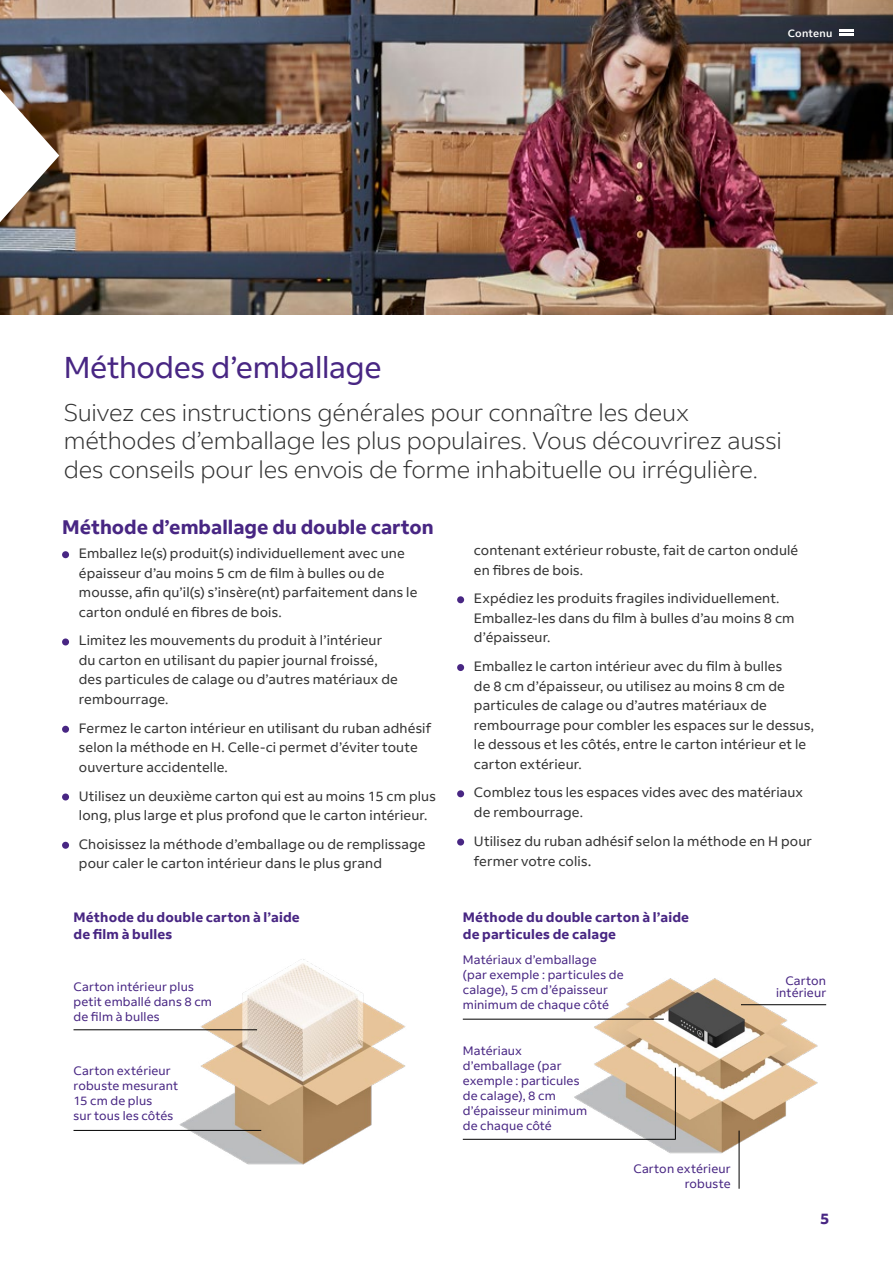
<style>
.page{position:relative;width:893px;height:1263px;background:#fff}
.page>*{position:absolute;margin:0;border:0;box-sizing:border-box;transform-origin:0 0}
.t1{font:30px "Fed Ex Sans";letter-spacing:-.01em;color:#482683}
.t2{font:300 24px/28.5px "Fed Ex Sans";letter-spacing:-.01em;color:#333}
.t3{font:700 19.5px "Fed Ex Sans";color:#482683}
.t4{font:700 15px "Fed Ex Sans";color:#482683}
.t5{font:13.5px/19.5px "Fed Ex Sans";letter-spacing:.01em;color:#333}
.t6{font:700 13.5px/16.5px "Fed Ex Sans";letter-spacing:.015em;color:#482683}
.t7{font:12.15px/15px "Fed Ex Sans";letter-spacing:.015em;color:#482683}
.t8{font:500 10.5px "Fed Ex Sans";letter-spacing:.02em;color:#fff}
.s1{font-size:15px}
</style>
<div class="page">
<img style="left:0;top:0;width:893px;height:315px">
<svg style="left:0;top:89px;width:59px;height:133px"></svg>
<div style="left:62px;top:551px;width:7px;height:7px;background:#482683;border-radius:50%"></div>
<div style="left:62px;top:638px;width:7px;height:7px;background:#482683;border-radius:50%"></div>
<div style="left:62px;top:726px;width:7px;height:7px;background:#482683;border-radius:50%"></div>
<div style="left:62px;top:793px;width:7px;height:7px;background:#482683;border-radius:50%"></div>
<div style="left:62px;top:842px;width:7px;height:7px;background:#482683;border-radius:50%"></div>
<div style="left:457px;top:596px;width:7px;height:7px;background:#482683;border-radius:50%"></div>
<div style="left:457px;top:664px;width:7px;height:7px;background:#482683;border-radius:50%"></div>
<div style="left:457px;top:790px;width:7px;height:7px;background:#482683;border-radius:50%"></div>
<div style="left:457px;top:838px;width:7px;height:7px;background:#482683;border-radius:50%"></div>
<img style="left:569px;top:978px;width:257px;height:182px">
<img style="left:174px;top:959px;width:232px;height:206px">
<hr style="left:74px;top:1029px;width:183px;height:1px;background:#000">
<hr style="left:74px;top:1130px;width:187px;height:1px;background:#000">
<hr style="left:463px;top:1019px;width:201px;height:1px;background:#000">
<hr style="left:463px;top:1139px;width:212px;height:1px;background:#000">
<hr style="left:741px;top:1004px;width:85px;height:1px;background:#000">
<hr style="left:675px;top:1068px;width:1px;height:71px;background:#000">
<hr style="left:739px;top:1130px;width:1px;height:59px;background:#000">
<svg style="left:838px;top:30px;width:15px;height:6px"></svg>
<p class="t8" style="left:788px;top:27px;width:46px">Contenu</p>
<h1 class="t1" style="left:64px;top:350px;width:319px">Méthodes d’emballage</h1>
<h2 class="t2" style="left:64px;top:398px;width:719px">Suivez ces instructions générales pour connaître les deux méthodes d’emballage les plus populaires. Vous découvrirez aussi des conseils pour les envois de forme inhabituelle ou irrégulière.</h2>
<h3 class="t3" style="left:62px;top:516px;width:373px">Méthode d’emballage du double carton</h3>
<p class="t5" style="left:79px;top:544px;width:340px">Emballez le(s) produit(s) individuellement avec une épaisseur d’au moins 5 cm de film à bulles ou de mousse, afin qu’il(s) s’insère(nt) parfaitement dans le carton ondulé en fibres de bois.</p>
<p class="t5" style="left:79px;top:631px;width:320px">Limitez les mouvements du produit à l’intérieur du carton en utilisant du papier journal froissé, des particules de calage ou d’autres matériaux de rembourrage.</p>
<p class="t5" style="left:79px;top:718px;width:354px">Fermez le carton intérieur en utilisant du ruban adhésif selon la méthode en H. Celle-ci permet d’éviter toute ouverture accidentelle.</p>
<p class="t5" style="left:79px;top:786px;width:358px">Utilisez un deuxième carton qui est au moins 15 cm plus long, plus large et plus profond que le carton intérieur.</p>
<p class="t5" style="left:79px;top:834px;width:348px">Choisissez la méthode d’emballage ou de remplissage pour caler le carton intérieur dans le plus grand</p>
<p class="t5" style="left:474px;top:541px;width:326px">contenant extérieur robuste, fait de carton ondulé en fibres de bois.</p>
<p class="t5" style="left:474px;top:589px;width:322px">Expédiez les produits fragiles individuellement.<br>Emballez-les dans du film à bulles d’au moins 8 cm d’épaisseur.</p>
<p class="t5" style="left:474px;top:657px;width:342px">Emballez le carton intérieur avec du film à bulles<br>de 8 cm d’épaisseur, ou utilisez au moins 8 cm de particules de calage ou d’autres matériaux de rembourrage pour combler les espaces sur le dessus, le dessous et les côtés, entre le carton intérieur et le carton extérieur.</p>
<p class="t5" style="left:474px;top:783px;width:331px">Comblez tous les espaces vides avec des matériaux de rembourrage.</p>
<p class="t5" style="left:474px;top:831px;width:339px;line-height:20.2px">Utilisez du ruban adhésif selon la méthode en H pour fermer votre colis<span class="s1">.</span></p>
<p class="t6" style="left:74px;top:909px;width:228px">Méthode du double carton à l’aide de film à bulles</p>
<p class="t7" style="left:74px;top:979px;width:140px">Carton intérieur plus petit emballé dans 8 cm de film à bulles</p>
<p class="t7" style="left:74px;top:1063px;width:106px">Carton extérieur robuste mesurant<br>15 cm de plus<br>sur tous les côtés</p>
<p class="t6" style="left:463px;top:909px;width:228px">Méthode du double carton à l’aide de particules de calage</p>
<p class="t7" style="left:463px;top:952px;width:162px">Matériaux d’emballage (par exemple : particules de calage), 5 cm d’épaisseur minimum de chaque côté</p>
<p class="t7" style="left:463px;top:1044px;width:126px">Matériaux d’emballage (par exemple : particules de calage), 8 cm d’épaisseur minimum de chaque côté</p>
<p class="t7" style="left:633px;top:1161px;width:99px;text-align:right">Carton extérieur robuste</p>
<p class="t7" style="left:776px;top:974px;width:52px;line-height:12px;text-align:right">Carton intérieur</p>
<p class="t4" style="left:820px;top:1210px;width:11px">5</p>
</div>
